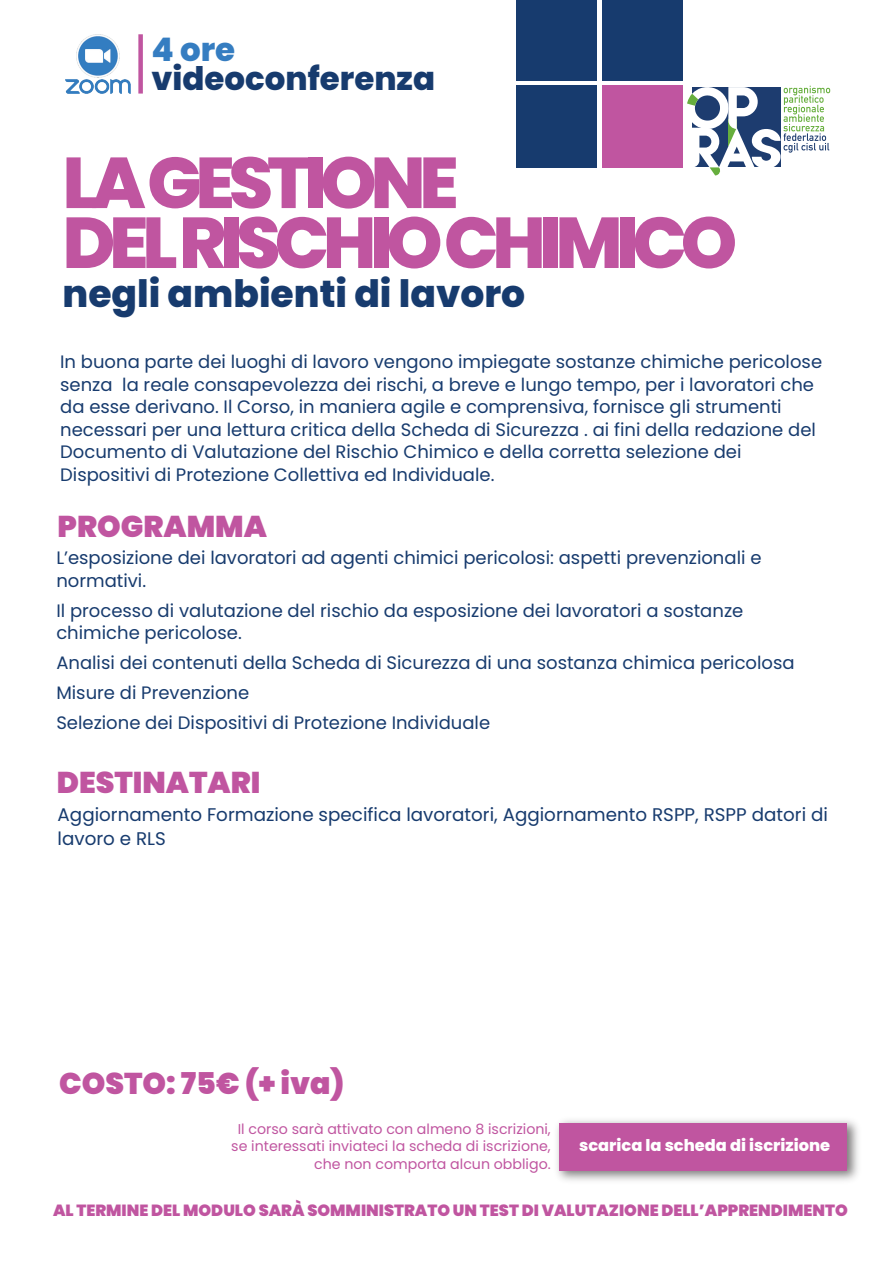
<style>
.page{position:relative;width:893px;height:1263px;background:#fff}
.page>*{position:absolute;margin:0;border:0;box-sizing:border-box;transform-origin:0 0}
.t1{font:800 71.85px/59.8px "Poppins";letter-spacing:-.085em;color:#c055a0}
.t2{font:800 37.65px "Poppins";color:#173b6e}
.t3{font:800 32.4px "Poppins";color:#173b6e}
.t4{font:800 32.4px "Poppins";color:#357dc1}
.t5{font:900 30px "Poppins";color:#c055a0}
.t6{font:18.3px/23.5px "Poppins";color:#173b6e}
.t7{font:18px/22.5px "Poppins";color:#173b6e}
.t8{font:900 16.2px "Poppins";color:#c055a0}
.t9{font:800 16.2px "Poppins";color:#fff}
.t10{font:14.25px/17.7px "Poppins";color:#c055a0;text-align:right}
</style>
<div class="page">
<svg style="left:687px;top:86px;width:143px;height:89px"></svg>
<div style="left:602px;top:0;width:80px;height:80px;background:#173b6e"></div>
<div style="left:516px;top:0;width:81px;height:80px;background:#173b6e"></div>
<div style="left:516px;top:85px;width:81px;height:82px;background:#173b6e"></div>
<div style="left:602px;top:85px;width:80px;height:82px;background:#c055a0"></div>
<img style="left:66px;top:34px;width:65px;height:60px">
<div style="left:138px;top:34px;width:5px;height:60px;background:#c055a0"></div>
<img style="left:557px;top:1120px;width:301px;height:61px">
<div style="left:559px;top:1122px;width:288px;height:48px;background:#c055a0"></div>
<h3 class="t4" style="left:151px;top:31px;width:85px">4 ore</h3>
<h3 class="t3" style="left:151px;top:60px;width:285px">videoconferenza</h3>
<h1 class="t1" style="left:63px;top:153px;width:676px">LA GESTIONE<br>DEL RISCHIO CHIMICO</h1>
<h2 class="t2" style="left:63px;top:272px;width:464px">negli ambienti di lavoro</h2>
<p class="t7" style="left:60px;top:351px;width:763px">In buona parte dei luoghi di lavoro vengono impiegate sostanze chimiche pericolose senza la reale consapevolezza dei rischi, a breve e lungo tempo, per i lavoratori che da esse derivano. Il Corso, in maniera agile e comprensiva, fornisce gli strumenti necessari per una lettura critica della Scheda di Sicurezza . ai fini della redazione del Documento di Valutazione del Rischio Chimico e della corretta selezione dei Dispositivi di Protezione Collettiva ed Individuale.</p>
<h3 class="t5" style="left:58px;top:509px;width:211px">PROGRAMMA</h3>
<p class="t7" style="left:56px;top:547px;width:707px">L’esposizione dei lavoratori ad agenti chimici pericolosi: aspetti prevenzionali e normativi.</p>
<p class="t7" style="left:56px;top:599px;width:688px">Il processo di valutazione del rischio da esposizione dei lavoratori a sostanze chimiche pericolose.</p>
<p class="t7" style="left:56px;top:648px;width:740px;line-height:30px">Analisi dei contenuti della Scheda di Sicurezza di una sostanza chimica pericolosa<br>Misure di Prevenzione<br>Selezione dei Dispositivi di Protezione Individuale</p>
<h3 class="t5" style="left:57px;top:765px;width:205px">DESTINATARI</h3>
<p class="t6" style="left:58px;top:803px;width:772px">Aggiornamento Formazione specifica lavoratori, Aggiornamento RSPP, RSPP datori di lavoro e RLS</p>
<h3 class="t5" style="left:59px;top:1066px;width:287px">COSTO: 75€ (+ iva)</h3>
<p class="t10" style="left:231px;top:1120px;width:321px">Il corso sarà attivato con almeno 8 iscrizioni, se interessati inviateci la scheda di iscrizione, che non comporta alcun obbligo.</p>
<p class="t9" style="left:579px;top:1136px;width:253px">scarica la scheda di iscrizione</p>
<p class="t8" style="left:53px;top:1201px;width:796px">AL TERMINE DEL MODULO SARÀ SOMMINISTRATO UN TEST DI VALUTAZIONE DELL’APPRENDIMENTO</p>
</div>
